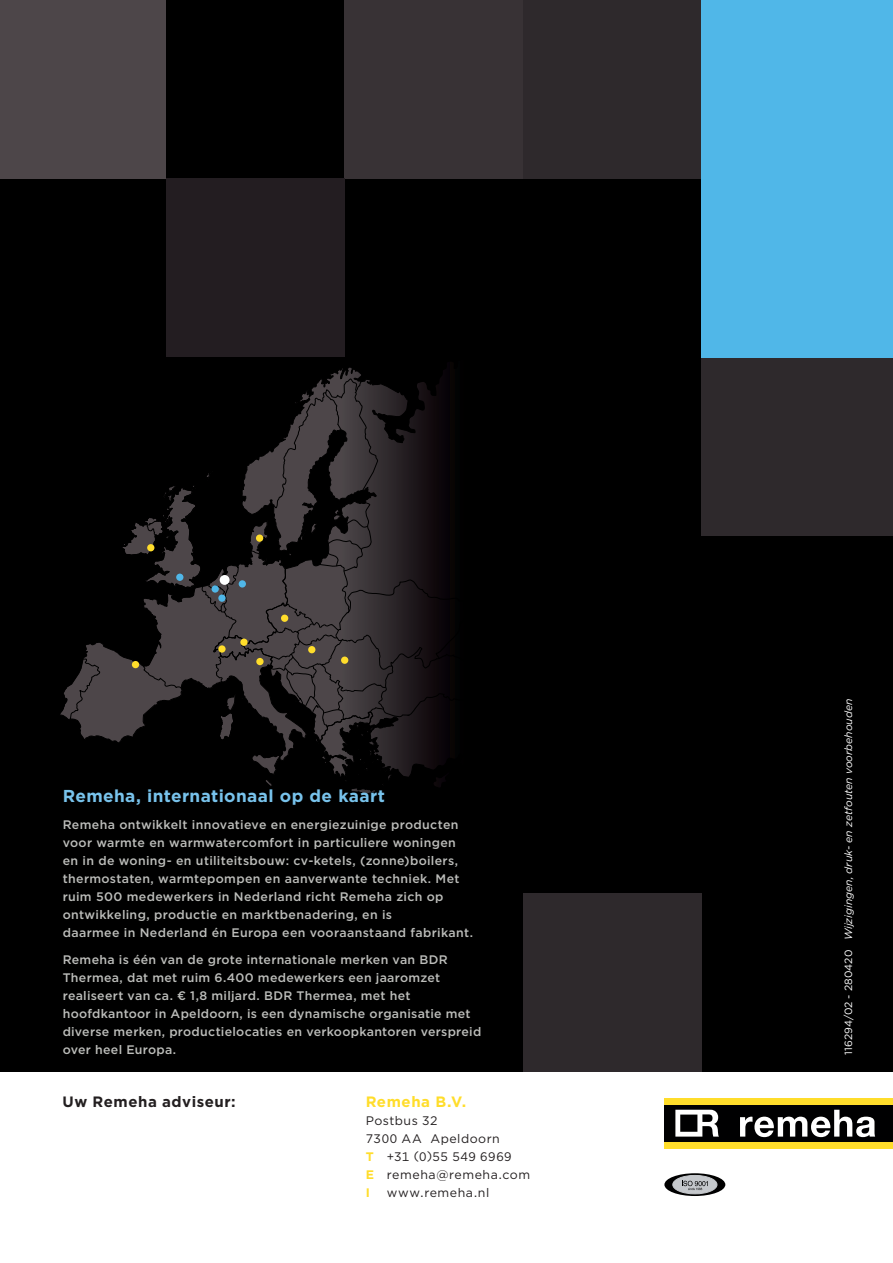
<style>
.page{position:relative;width:893px;height:1263px;background:#fff}
.page>*{position:absolute;margin:0;border:0;box-sizing:border-box;transform-origin:0 0}
.t1{font:700 17.25px "Gotham";letter-spacing:.02em;color:#78c3ec}
.t2{font:700 15px "Gotham";letter-spacing:.035em;color:#231f20}
.t3{font:700 15px "Gotham";letter-spacing:.035em;color:#ffdd2b}
.t4{font:500 12.3px/18px "Gotham";letter-spacing:.025em;color:#bcbdba}
.t5{font:12.3px/18px "Gotham";letter-spacing:.04em;color:#231f20}
.t6{font:italic 10.5px "Gotham";color:#fff}
.s1{font-weight:700;color:#ffdd2b}
.s2{font-style:normal}
</style>
<div class="page">
<div style="left:0;top:0;width:893px;height:1071px;background:#000"></div>
<svg style="left:60px;top:643px;width:61px;height:100px"></svg>
<svg style="left:121px;top:352px;width:321px;height:442px"></svg>
<div style="left:220px;top:575px;width:10px;height:10px;background:#fff;border-radius:50%"></div>
<div style="left:147px;top:544px;width:7px;height:7px;background:#ffdd2b;border-radius:50%"></div>
<div style="left:176px;top:574px;width:7px;height:7px;background:#50b7e8;border-radius:50%"></div>
<div style="left:132px;top:661px;width:7px;height:7px;background:#ffdd2b;border-radius:50%"></div>
<div style="left:218px;top:645px;width:8px;height:8px;background:#ffdd2b;border-radius:50%"></div>
<div style="left:281px;top:615px;width:7px;height:7px;background:#ffdd2b;border-radius:50%"></div>
<div style="left:239px;top:580px;width:7px;height:7px;background:#50b7e8;border-radius:50%"></div>
<div style="left:218px;top:594px;width:8px;height:8px;background:#50b7e8;border-radius:50%"></div>
<div style="left:212px;top:585px;width:7px;height:8px;background:#50b7e8;border-radius:50%"></div>
<div style="left:240px;top:639px;width:8px;height:7px;background:#ffdd2b;border-radius:50%"></div>
<div style="left:256px;top:658px;width:8px;height:7px;background:#ffdd2b;border-radius:50%"></div>
<div style="left:308px;top:646px;width:7px;height:7px;background:#ffdd2b;border-radius:50%"></div>
<div style="left:341px;top:656px;width:7px;height:8px;background:#ffdd2b;border-radius:50%"></div>
<div style="left:256px;top:534px;width:7px;height:8px;background:#ffdd2b;border-radius:50%"></div>
<div style="left:665px;top:1098px;width:228px;height:51px;background:#ffdd2b"></div>
<div style="left:665px;top:1105px;width:228px;height:36px;background:#000001"></div>
<svg style="left:675px;top:1110px;width:44px;height:26px"></svg>
<svg style="left:740px;top:1110px;width:135px;height:27px"></svg>
<div style="left:0;top:0;width:166px;height:179px;background:#4d4649"></div>
<div style="left:344px;top:0;width:179px;height:179px;background:#383235"></div>
<div style="left:523px;top:0;width:179px;height:179px;background:#2e292c"></div>
<div style="left:166px;top:179px;width:178px;height:178px;background:#231d21"></div>
<div style="left:702px;top:357px;width:191px;height:179px;background:#2e292c"></div>
<div style="left:702px;top:0;width:191px;height:357px;background:#50b7e8"></div>
<div style="left:523px;top:893px;width:179px;height:178px;background:#2e292c"></div>
<svg style="left:664px;top:1173px;width:61px;height:23px"></svg>
<div style="left:673px;top:1175px;width:44px;height:19px;background:#c5c8cc;border-radius:50%"></div>
<div style="left:673px;top:1175px;width:44px;height:19px;border:1px solid #c5c8cc;border-radius:50%"></div>
<svg style="left:682px;top:1181px;width:26px;height:9px"></svg>
<p class="t1" style="left:63px;top:784px;width:324px">Remeha, internationaal op de kaart</p>
<p class="t4" style="left:63px;top:815px;width:412px">Remeha ontwikkelt innovatieve en energiezuinige producten voor warmte en warmwatercomfort in particuliere woningen en in de woning- en utiliteitsbouw: cv-ketels, (zonne)boilers, thermostaten, warmtepompen en aanverwante techniek. Met ruim 500 medewerkers in Nederland richt Remeha zich op ontwikkeling, productie en marktbenadering, en is<br>daarmee in Nederland én Europa een vooraanstaand fabrikant.</p>
<p class="t4" style="left:63px;top:950px;width:420px">Remeha is één van de grote internationale merken van BDR Thermea, dat met ruim 6.400 medewerkers een jaaromzet realiseert van ca. € 1,8 miljard. BDR Thermea, met het hoofdkantoor in Apeldoorn, is een dynamische organisatie met diverse merken, productielocaties en verkoopkantoren verspreid over heel Europa.</p>
<p class="t2" style="left:63px;top:1092px;width:175px">Uw Remeha adviseur:</p>
<p class="t3" style="left:366px;top:1092px;width:102px">Remeha B.V.</p>
<p class="t5" style="left:366px;top:1111px;width:166px">Postbus 32<br>7300 AA Apeldoorn<br><span class="s1">T</span> +31 (0)55 549 6969<br><span class="s1">E</span> remeha@remeha.com<br><span class="s1">I</span></p>
<p class="t5" style="left:387px;top:1183px;width:104px">www.remeha.nl</p>
<p class="t6" style="left:842px;top:1054px;width:358px;rotate:-90deg"><span class="s2">116294/02 - 280420</span> Wijzigingen, druk- en zetfouten voorbehouden</p>
</div>
